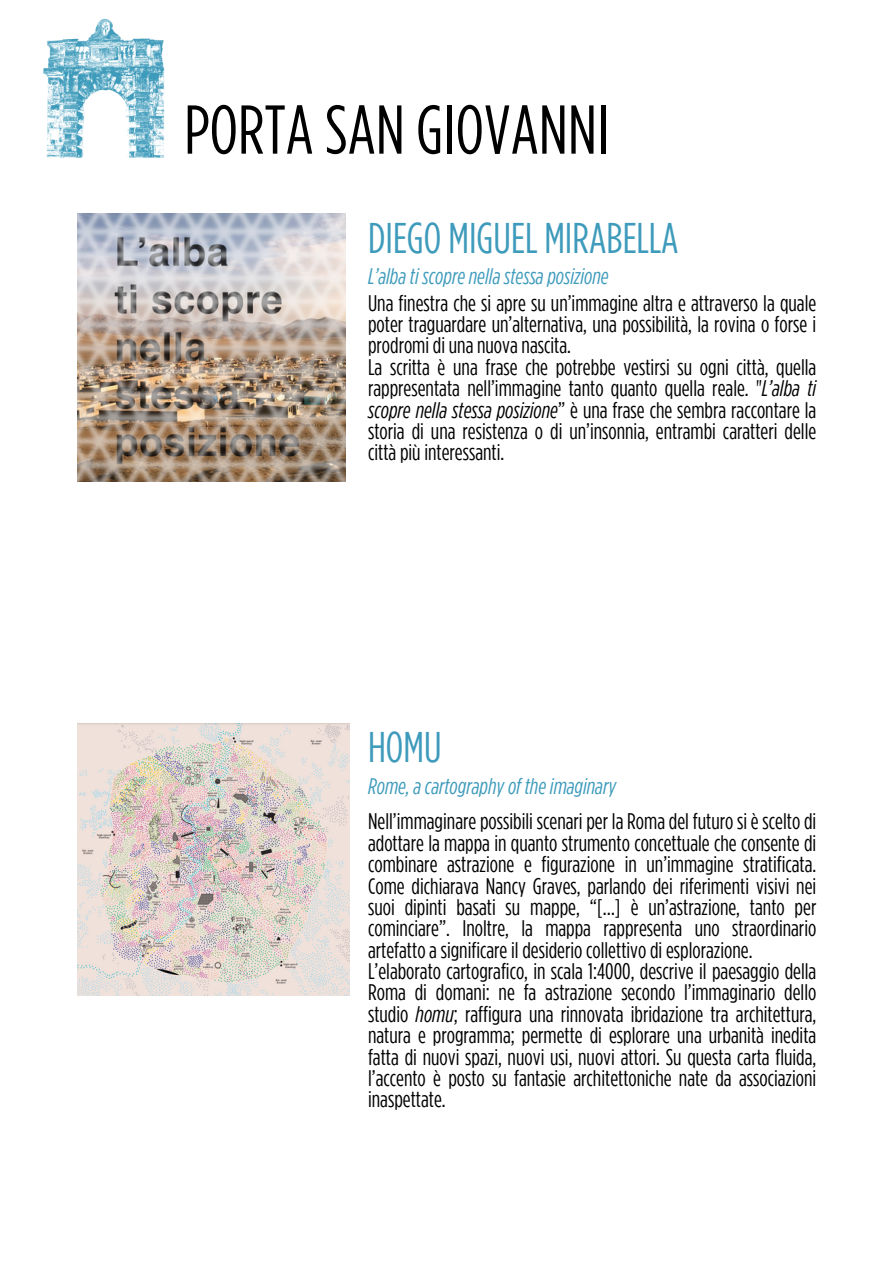
<style>
.page{position:relative;width:894px;height:1264px;background:#fff}
.page>*{position:absolute;margin:0;border:0;box-sizing:border-box;transform-origin:0 0}
.t1{font:68.85px "Gotham Condensed";color:#000}
.t2{font:42.75px "Gotham Condensed";color:#3e9bbb}
.t3{font:22.5px/21.5px "Gotham Condensed";color:#000}
.t4{font:italic 22.5px "Gotham Condensed";color:#3e9bbb}
.s1{font-style:italic}
</style>
<div class="page">
<img style="left:77px;top:214px;width:268px;height:268px">
<img style="left:77px;top:723px;width:272px;height:272px">
<img style="left:43px;top:18px;width:122px;height:140px">
<p class="t1" style="left:184px;top:87px;width:426px">PORTA SAN GIOVANNI</p>
<p class="t2" style="left:368px;top:211px;width:312px">DIEGO MIGUEL MIRABELLA</p>
<h3 class="t4" style="left:368px;top:263px;width:242px">L’alba ti scopre nella stessa posizione</h3>
<p class="t3" style="left:368px;top:292px;width:449px">Una finestra che si apre su un’immagine altra e attraverso la quale poter traguardare un’alternativa, una possibilità, la rovina o forse i prodromi di una nuova nascita.<br>La scritta è una frase che potrebbe vestirsi su ogni città, quella rappresentata nell’immagine tanto quanto quella reale. "<span class="s1">L’alba ti scopre nella stessa posizione</span>” è una frase che sembra raccontare la storia di una resistenza o di un’insonnia, entrambi caratteri delle città più interessanti.</p>
<h3 class="t2" style="left:368px;top:721px;width:75px">HOMU</h3>
<p class="t4" style="left:368px;top:772px;width:249px">Rome, a cartography of the imaginary</p>
<h2 class="t3" style="left:368px;top:810px;width:449px">Nell’immaginare possibili scenari per la Roma del futuro si è scelto di adottare la mappa in quanto strumento concettuale che consente di combinare astrazione e figurazione in un’immagine stratificata.<br>Come dichiarava Nancy Graves, parlando dei riferimenti visivi nei suoi dipinti basati su mappe, “[…] è un’astrazione, tanto per cominciare”. Inoltre, la mappa rappresenta uno straordinario artefatto a significare il desiderio collettivo di esplorazione.<br>L’elaborato cartografico, in scala 1:4000, descrive il paesaggio della Roma di domani: ne fa astrazione secondo l’immaginario dello studio <span class="s1">homu</span>; raffigura una rinnovata ibridazione tra architettura, natura e programma; permette di esplorare una urbanità inedita fatta di nuovi spazi, nuovi usi, nuovi attori. Su questa carta fluida, l’accento è posto su fantasie architettoniche nate da associazioni inaspettate.</h2>
</div>
